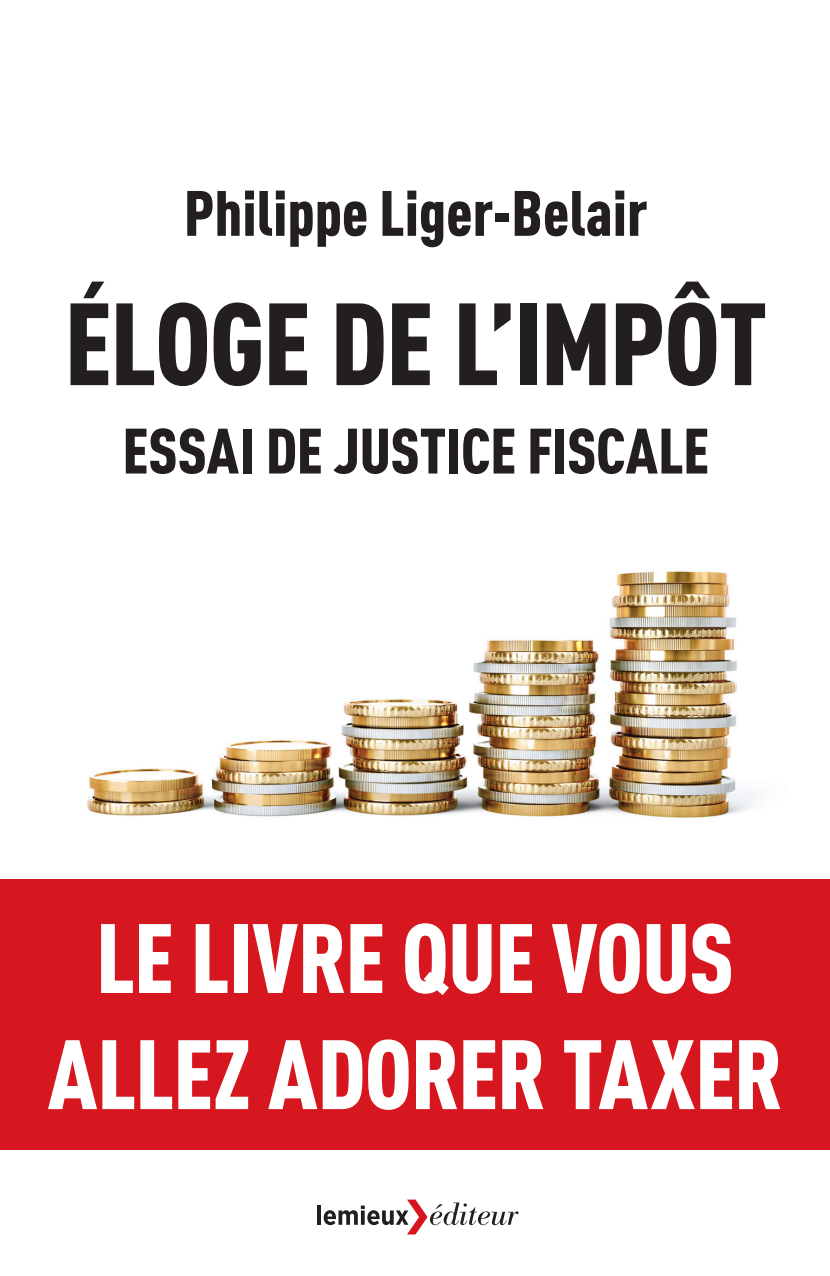
<style>
.page{position:relative;width:830px;height:1276px;background:#fff}
.page>*{position:absolute;margin:0;border:0;box-sizing:border-box;transform-origin:0 0}
.t1{font:900 condensed 114.75px "DINOT";letter-spacing:-.015em;color:#231f20}
.t2{font:900 condensed 96.75px/116.1px "DINOT";letter-spacing:-.015em;color:#fff;text-align:center}
.t3{font:900 condensed 63px "DINOT";color:#231f20}
</style>
<div class="page">
<hr style="left:317px;top:1205px;width:4px;height:19px;background:#231f20">
<svg style="left:323px;top:1199px;width:195px;height:35px"></svg>
<div style="left:0;top:879px;width:829px;height:270px;background:#d7171f"></div>
<img style="left:87px;top:571px;width:668px;height:247px">
<p class="t3" style="left:184px;top:174px;width:465px">Philippe Liger-Belair</p>
<h1 class="t1" style="left:64px;top:273px;width:704px">ÉLOGE DE L’IMPÔT</h1>
<p class="t3" style="left:122px;top:412px;width:588px">ESSAI DE JUSTICE FISCALE</p>
<h2 class="t2" style="left:47px;top:899px;width:736px">LE LIVRE QUE VOUS<br>ALLEZ ADORER TAXER</h2>
</div>
